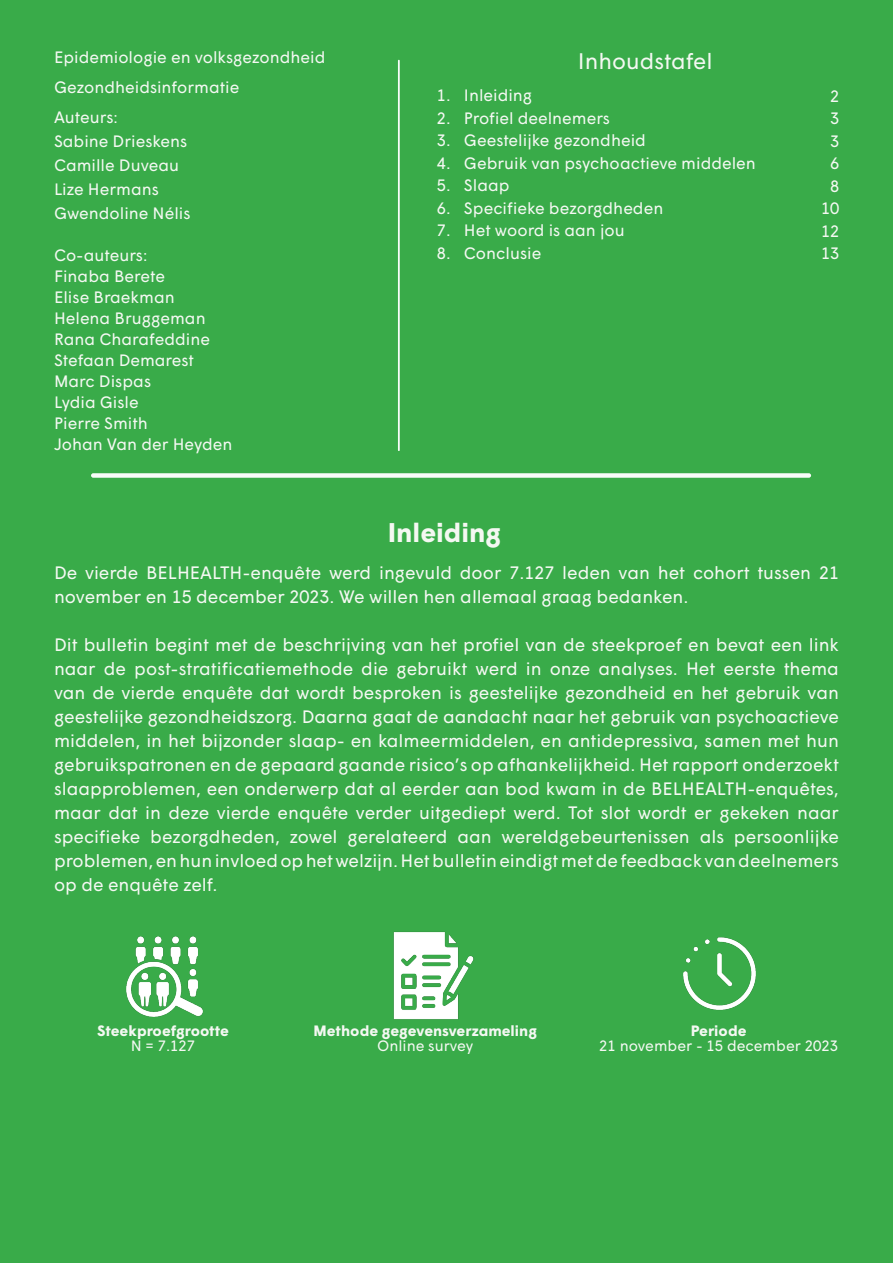
<style>
.page{position:relative;width:893px;height:1263px;background:#39ab49}
.page>*{position:absolute;margin:0;border:0;box-sizing:border-box;transform-origin:0 0}
.t1{font:700 27px "Wigrum";color:#f4f8f2}
.t2{font:22.5px "Wigrum";color:#f4f8f2}
.t3{font:18px/24px "Wigrum";color:#f4f8f2}
.t4{font:16.5px/30px "Wigrum";color:#f4f8f2}
.t5{font:700 15px "Wigrum";color:#f4f8f2}
.t6{font:15px "Wigrum";color:#f4f8f2}
</style>
<div class="page">
<div style="left:91px;top:473px;width:720px;height:5px;background:#f8fcf9;border-radius:2px"></div>
<img style="left:126px;top:936px;width:77px;height:81px">
<img style="left:393px;top:931px;width:81px;height:89px">
<img style="left:683px;top:937px;width:73px;height:73px">
<hr style="left:398px;top:60px;width:2px;height:391px;background:#fff">
<p class="t4" style="left:54px;top:41px;width:273px">Epidemiologie en volksgezondheid<br>Gezondheidsinformatie</p>
<p class="t4" style="left:54px;top:101px;width:66px">Auteurs:</p>
<p class="t4" style="left:54px;top:125px;width:135px">Sabine Drieskens</p>
<p class="t4" style="left:54px;top:149px;width:127px">Camille Duveau</p>
<p class="t4" style="left:54px;top:173px;width:106px">Lize Hermans</p>
<p class="t4" style="left:54px;top:197px;width:138px">Gwendoline Nélis</p>
<p class="t4" style="left:54px;top:239px;width:95px">Co-auteurs:</p>
<p class="t4" style="left:54px;top:260px;width:113px">Finaba Berete</p>
<p class="t4" style="left:54px;top:281px;width:122px">Elise Braekman</p>
<p class="t4" style="left:54px;top:302px;width:153px">Helena Bruggeman</p>
<p class="t4" style="left:54px;top:323px;width:157px">Rana Charafeddine</p>
<p class="t4" style="left:54px;top:344px;width:141px">Stefaan Demarest</p>
<p class="t4" style="left:54px;top:365px;width:99px">Marc Dispas</p>
<p class="t4" style="left:54px;top:386px;width:86px">Lydia Gisle</p>
<p class="t4" style="left:54px;top:407px;width:95px">Pierre Smith</p>
<p class="t4" style="left:54px;top:428px;width:180px">Johan Van der Heyden</p>
<p class="t2" style="left:578px;top:44px;width:136px">Inhoudstafel</p>
<p class="t4" style="left:437px;top:79px;width:97px">1. Inleiding</p>
<p class="t4" style="left:437px;top:101px;width:175px">2. Profiel deelnemers</p>
<p class="t4" style="left:437px;top:124px;width:211px">3. Geestelijke gezondheid</p>
<p class="t4" style="left:437px;top:146px;width:320px">4. Gebruik van psychoactieve middelen</p>
<p class="t4" style="left:437px;top:169px;width:74px">5. Slaap</p>
<p class="t4" style="left:437px;top:191px;width:228px">6. Specifieke bezorgdheden</p>
<p class="t4" style="left:437px;top:214px;width:189px">7. Het woord is aan jou</p>
<p class="t4" style="left:437px;top:236px;width:106px">8. Conclusie</p>
<p class="t4" style="left:830px;top:80px;width:11px">2</p>
<p class="t4" style="left:830px;top:102px;width:11px">3</p>
<p class="t4" style="left:830px;top:125px;width:11px">3</p>
<p class="t4" style="left:830px;top:147px;width:11px">6</p>
<p class="t4" style="left:830px;top:170px;width:11px">8</p>
<p class="t4" style="left:821px;top:192px;width:20px">10</p>
<p class="t4" style="left:821px;top:215px;width:20px">12</p>
<p class="t4" style="left:821px;top:237px;width:20px">13</p>
<p class="t1" style="left:388px;top:512px;width:115px">Inleiding</p>
<p class="t3" style="left:54px;top:559px;width:786px">De vierde BELHEALTH-enquête werd ingevuld door 7.127 leden van het cohort tussen 21 november en 15 december 2023. We willen hen allemaal graag bedanken.</p>
<p class="t3" style="left:54px;top:631px;width:786px;text-align:justify">Dit bulletin begint met de beschrijving van het profiel van de steekproef en bevat een link naar de post-stratificatiemethode die gebruikt werd in onze analyses. Het eerste thema van de vierde enquête dat wordt besproken is geestelijke gezondheid en het gebruik van geestelijke gezondheidszorg. Daarna gaat de aandacht naar het gebruik van psychoactieve middelen, in het bijzonder slaap- en kalmeermiddelen, en antidepressiva, samen met hun gebruikspatronen en de gepaard gaande risico’s op afhankelijkheid. Het rapport onderzoekt slaapproblemen, een onderwerp dat al eerder aan bod kwam in de BELHEALTH-enquêtes, maar dat in deze vierde enquête verder uitgediept werd. Tot slot wordt er gekeken naar specifieke bezorgdheden, zowel gerelateerd aan wereldgebeurtenissen als persoonlijke problemen, en hun invloed op het welzijn. Het bulletin eindigt met de feedback van deelnemers op de enquête zelf.</p>
<p class="t5" style="left:97px;top:1019px;width:133px">Steekproefgrootte</p>
<p class="t6" style="left:131px;top:1034px;width:66px">N = 7.127</p>
<p class="t5" style="left:314px;top:1019px;width:225px">Methode gegevensverzameling</p>
<p class="t6" style="left:377px;top:1034px;width:98px">Online survey</p>
<p class="t5" style="left:691px;top:1019px;width:57px">Periode</p>
<p class="t6" style="left:599px;top:1034px;width:240px">21 november - 15 december 2023</p>
</div>
